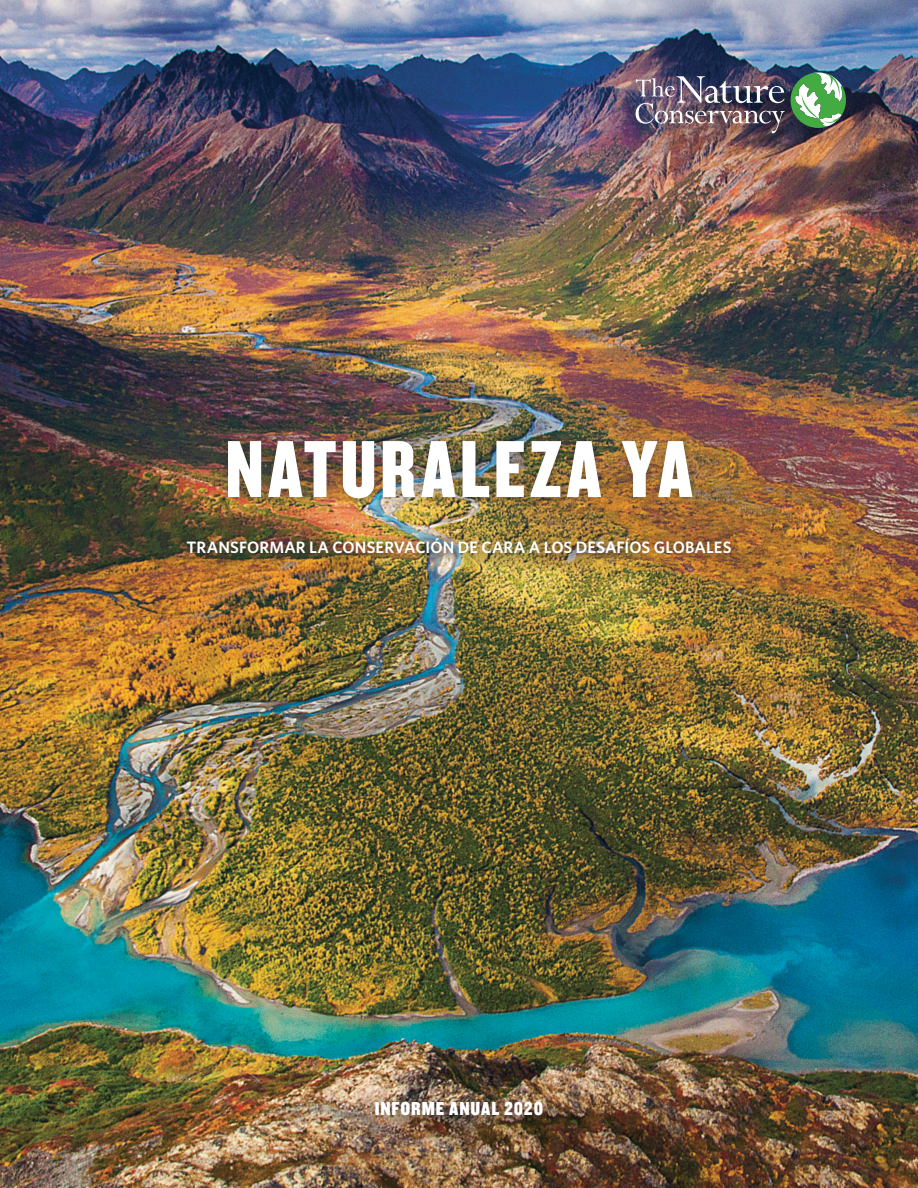
<style>
.page{position:relative;width:918px;height:1188px;background:#fff}
.page>*{position:absolute;margin:0;border:0;box-sizing:border-box;transform-origin:0 0}
.t1{font:84px "Knockout HTF69 Full Liteweight";letter-spacing:.05em;color:#fff}
.t2{font:19.5px "Knockout HTF70 Full Welterwt";letter-spacing:.04em;color:#fff}
.t3{font:600 16.5px "Whitney";letter-spacing:.005em;color:#fff}
</style>
<div class="page">
<img style="left:0;top:0;width:918px;height:1188px">
<div style="left:218px;top:431px;width:483px;height:76px;background:#231f20;opacity:.4"></div>
<div style="left:178px;top:529px;width:562px;height:34px;background:#231f20;opacity:.68"></div>
<svg style="left:791px;top:72px;width:55px;height:56px"></svg>
<img style="left:636px;top:76px;width:149px;height:57px">
<div style="left:366px;top:1092px;width:186px;height:33px;background:#231f20;opacity:.35"></div>
<p class="t1" style="left:225px;top:426px;width:469px">NATURALEZA YA</p>
<p class="t3" style="left:187px;top:537px;width:546px">TRANSFORMAR LA CONSERVACIÓN DE CARA A LOS DESAFÍOS GLOBALES</p>
<p class="t2" style="left:375px;top:1099px;width:170px">INFORME ANUAL 2020</p>
</div>
